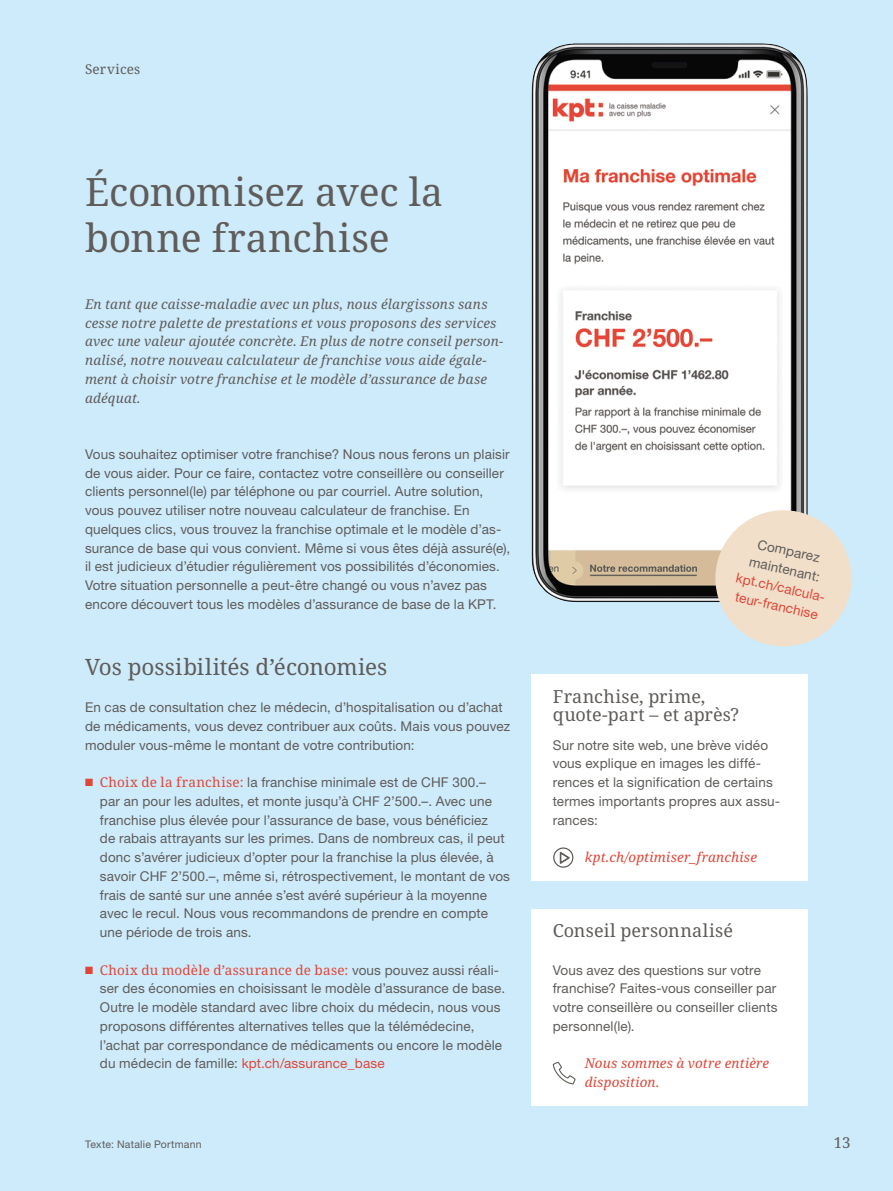
<style>
.page{position:relative;width:893px;height:1191px;background:#ceebfb}
.page>*{position:absolute;margin:0;border:0;box-sizing:border-box;transform-origin:0 0}
.t1{font:39px/47px "Noto Serif";letter-spacing:-.005em;color:#5f5c59}
.t2{font:22.5px "Noto Serif";letter-spacing:-.005em;color:#5f5c59}
.t3{font:18px/18.8px "Noto Serif";letter-spacing:.005em;color:#5f5c59}
.t4{font:15px "Noto Serif";color:#5f5c59}
.t5{font:13.5px/18.8px "Helvetica Neue LT Std";letter-spacing:.01em;color:#5f5c59}
.t6{font:italic 13.5px/18.8px "Noto Serif";letter-spacing:.015em;color:#5f5c59}
.t7{font:italic 13.5px/18.8px "Noto Serif";letter-spacing:.01em;color:#e04637}
.t8{font:13.5px "Noto Serif";letter-spacing:.015em;color:#e04637}
.t9{font:13.5px/18.8px "Helvetica Neue LT Std";color:#e04637}
.t10{font:13.5px "Noto Serif";letter-spacing:.015em;color:#5f5c59}
.t11{font:10.5px "Helvetica Neue LT Std";letter-spacing:.02em;color:#5f5c59}
.s1{color:#e04637}
.s2{font-family:"Noto Serif";color:#e04637}
.s3{font-family:"Helvetica Neue LT Std";color:#5f5c59}
</style>
<div class="page">
<div style="left:531px;top:674px;width:277px;height:207px;background:#fff"></div>
<svg style="left:560px;top:852px;width:9px;height:11px"></svg>
<div style="left:553px;top:847px;width:20px;height:20px;border:1px solid #5f5c59;border-radius:50%"></div>
<img style="left:531px;top:44px;width:277px;height:558px">
<div style="left:531px;top:909px;width:277px;height:197px;background:#fff"></div>
<svg style="left:709px;top:504px;width:143px;height:143px"></svg>
<svg style="left:553px;top:1061px;width:23px;height:23px"></svg>
<p class="t10" style="left:85px;top:60px;width:57px">Services</p>
<h1 class="t1" style="left:85px;top:169px;width:360px">Économisez avec la bonne franchise</h1>
<p class="t6" style="left:85px;top:295px;width:420px">En tant que caisse-maladie avec un plus, nous élargissons sans cesse notre palette de prestations et vous proposons des services avec une valeur ajoutée concrète. En plus de notre conseil person&shy;nalisé, notre nouveau calculateur de franchise vous aide égale&shy;ment à choisir votre franchise et le modèle d’assurance de base adéquat.</p>
<p class="t5" style="left:85px;top:444px;width:427px">Vous souhaitez optimiser votre franchise? Nous nous ferons un plaisir de vous aider. Pour ce faire, contactez votre conseillère ou conseiller clients personnel(le) par téléphone ou par courriel. Autre solution, vous pouvez utiliser notre nouveau calculateur de franchise. En quelques clics, vous trouvez la franchise optimale et le modèle d’as&shy;surance de base qui vous convient. Même si vous êtes déjà assuré(e), il est judicieux d’étudier régulièrement vos possibilités d’économies.<br>Votre situation personnelle a peut-être changé ou vous n’avez pas encore découvert tous les modèles d’assurance de base de la KPT.</p>
<h2 class="t2" style="left:85px;top:651px;width:304px">Vos possibilités d’économies</h2>
<p class="t5" style="left:85px;top:697px;width:427px">En cas de consultation chez le médecin, d’hospitalisation ou d’achat de médicaments, vous devez contribuer aux coûts. Mais vous pouvez moduler vous-même le montant de votre contribution:</p>
<p class="t5" style="left:100px;top:772px;width:412px;text-indent:-15px"><span class="s1">■</span> <span class="s2">Choix de la franchise:</span> la franchise minimale est de CHF 300.–<br>par an pour les adultes, et monte jusqu’à CHF 2’500.–. Avec une franchise plus élevée pour l’assurance de base, vous bénéficiez<br>de rabais attrayants sur les primes. Dans de nombreux cas, il peut donc s’avérer judicieux d’opter pour la franchise la plus élevée, à savoir CHF 2’500.–, même si, rétrospectivement, le montant de vos frais de santé sur une année s’est avéré supérieur à la moyenne avec le recul. Nous vous recommandons de prendre en compte une période de trois ans.</p>
<p class="t8" style="left:85px;top:960px;width:416px">■ Choix du modèle d’assurance de base: <span class="s3">vous pouvez aussi réali-</span></p>
<p class="t5" style="left:100px;top:979px;width:407px">ser des économies en choisissant le modèle d’assurance de base.<br>Outre le modèle standard avec libre choix du médecin, nous vous proposons différentes alternatives telles que la télémédecine, l’achat par correspondance de médicaments ou encore le modèle du médecin de famille: <span class="s1">kpt.ch/assurance_base</span></p>
<p class="t11" style="left:85px;top:1138px;width:118px">Texte: Natalie Portmann</p>
<p class="t5" style="left:756px;top:533px;width:73px;text-align:center;rotate:13deg">Comparez maintenant:</p>
<p class="t9" style="left:738px;top:568px;width:93px;rotate:13deg">kpt.ch/calcula&shy;teur-franchise</p>
<h3 class="t3" style="left:553px;top:687px;width:188px">Franchise, prime, quote-part – et après?</h3>
<p class="t5" style="left:553px;top:735px;width:229px">Sur notre site web, une brève vidéo vous explique en images les diffé&shy;rences et la signification de certains termes importants propres aux assu&shy;rances:</p>
<p class="t7" style="left:585px;top:848px;width:174px">kpt.ch/optimiser_franchise</p>
<h3 class="t3" style="left:553px;top:921px;width:182px">Conseil personnalisé</h3>
<p class="t5" style="left:553px;top:960px;width:226px">Vous avez des questions sur votre franchise? Faites-vous conseiller par votre conseillère ou conseiller clients personnel(le).</p>
<p class="t7" style="left:585px;top:1054px;width:186px">Nous sommes à votre entière disposition.</p>
<p class="t4" style="left:834px;top:1132px;width:18px">13</p>
</div>
